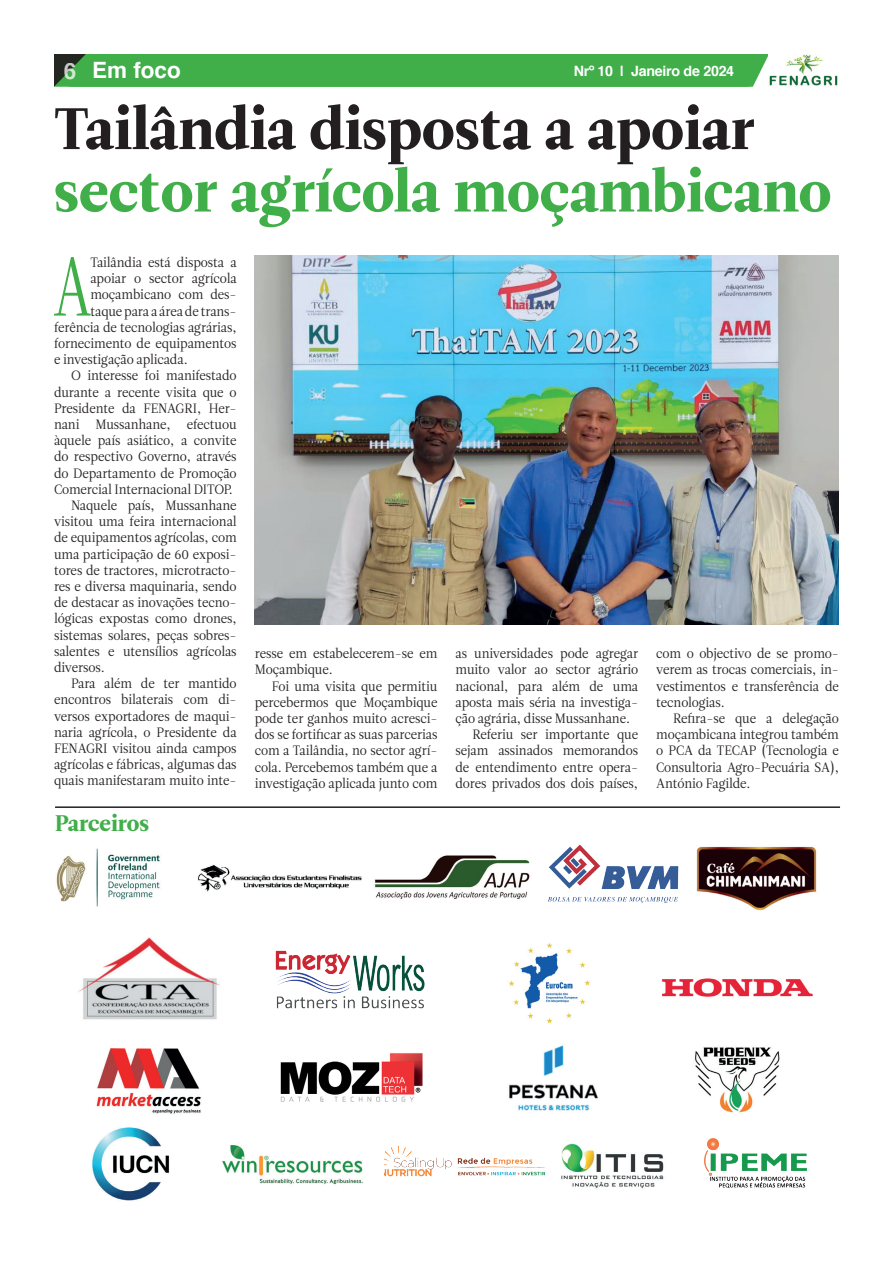
<style>
.page{position:relative;width:893px;height:1263px;background:#fff}
.page>*{position:absolute;margin:0;border:0;box-sizing:border-box;transform-origin:0 0}
.t1{font:82.95px "Leitura Roman 1";color:#40ae49;scale:.65 1}
.t2{font:58.35px "Leitura Roman 4";color:#40ae49}
.t3{font:58.35px "Leitura Roman 4";color:#231f20}
.t4{font:22.5px "Leitura Roman 4";color:#40ae49}
.t5{font:700 22.5px "Helvetica";color:#fff}
.t6{font:700 14.25px "Helvetica";letter-spacing:-.02em;color:#fff}
.t7{font:13.5px/16.2px "Leitura Roman 1";letter-spacing:-.01em;color:#231f20;text-align:justify;scale:.94 1}
</style>
<div class="page">
<div style="left:54px;top:54px;width:714px;height:33px;background:#40ae49"></div>
<img style="left:769px;top:54px;width:69px;height:32px">
<img style="left:255px;top:256px;width:584px;height:368px">
<hr style="left:55px;top:806px;width:785px;height:2px;background:#231f20">
<img style="left:56px;top:848px;width:104px;height:59px">
<img style="left:198px;top:855px;width:332px;height:44px">
<img style="left:548px;top:844px;width:131px;height:59px">
<img style="left:696px;top:846px;width:121px;height:65px">
<img style="left:78px;top:937px;width:142px;height:83px">
<img style="left:275px;top:950px;width:150px;height:59px">
<img style="left:508px;top:943px;width:82px;height:81px">
<img style="left:662px;top:978px;width:151px;height:19px">
<img style="left:561px;top:1143px;width:103px;height:46px">
<img style="left:96px;top:1048px;width:105px;height:66px">
<img style="left:280px;top:1053px;width:143px;height:49px">
<img style="left:509px;top:1045px;width:90px;height:66px">
<img style="left:695px;top:1047px;width:85px;height:66px">
<img style="left:384px;top:1146px;width:162px;height:31px">
<img style="left:92px;top:1127px;width:77px;height:74px">
<img style="left:222px;top:1145px;width:141px;height:40px">
<img style="left:704px;top:1138px;width:103px;height:50px">
<h3 class="t5" style="left:63px;top:52px;width:119px">6 Em foco</h3>
<p class="t6" style="left:574px;top:59px;width:162px">Nrº 10 | Janeiro de 2024</p>
<h2 class="t3" style="left:54px;top:94px;width:701px">Tailândia disposta a apoiar</h2>
<h2 class="t2" style="left:54px;top:157px;width:779px">sector agrícola moçambicano</h2>
<h1 class="t1" style="left:53px;top:238px;width:60px">A</h1>
<p class="t7" style="left:90px;top:254px;width:157px">Tailândia está disposta a</p>
<p class="t7" style="left:90px;top:271px;width:157px">apoiar o sector agrícola</p>
<p class="t7" style="left:90px;top:287px;width:157px">moçambicano com des-</p>
<p class="t7" style="left:90px;top:303px;width:157px">taque para a área de trans-</p>
<p class="t7" style="left:54px;top:319px;width:196px">ferência de tecnologias agrárias,</p>
<p class="t7" style="left:54px;top:335px;width:196px">fornecimento de equipamentos</p>
<p class="t7" style="left:54px;top:352px;width:144px">e investigação aplicada.</p>
<p class="t7" style="left:71px;top:368px;width:178px">O interesse foi manifestado</p>
<p class="t7" style="left:54px;top:384px;width:196px">durante a recente visita que o</p>
<p class="t7" style="left:54px;top:400px;width:196px">Presidente da FENAGRI, Her-</p>
<p class="t7" style="left:54px;top:416px;width:196px">nani Mussanhane, efectuou</p>
<p class="t7" style="left:54px;top:433px;width:196px">àquele país asiático, a convite</p>
<p class="t7" style="left:54px;top:449px;width:196px">do respectivo Governo, através</p>
<p class="t7" style="left:54px;top:465px;width:196px">do Departamento de Promoção</p>
<p class="t7" style="left:54px;top:481px;width:192px">Comercial Internacional DITOP.</p>
<p class="t7" style="left:71px;top:497px;width:178px">Naquele país, Mussanhane</p>
<p class="t7" style="left:54px;top:514px;width:196px">visitou uma feira internacional</p>
<p class="t7" style="left:54px;top:530px;width:196px">de equipamentos agrícolas, com</p>
<p class="t7" style="left:54px;top:546px;width:196px">uma participação de 60 exposi-</p>
<p class="t7" style="left:54px;top:562px;width:196px">tores de tractores, microtracto-</p>
<p class="t7" style="left:54px;top:578px;width:196px">res e diversa maquinaria, sendo</p>
<p class="t7" style="left:54px;top:595px;width:196px">de destacar as inovações tecno-</p>
<p class="t7" style="left:54px;top:611px;width:196px">lógicas expostas como drones,</p>
<p class="t7" style="left:54px;top:627px;width:196px">sistemas solares, peças sobres-</p>
<p class="t7" style="left:54px;top:643px;width:196px">salentes e utensílios agrícolas</p>
<p class="t7" style="left:54px;top:659px;width:56px">diversos.</p>
<p class="t7" style="left:71px;top:676px;width:178px">Para além de ter mantido</p>
<p class="t7" style="left:54px;top:692px;width:196px">encontros bilaterais com di-</p>
<p class="t7" style="left:54px;top:708px;width:196px">versos exportadores de maqui-</p>
<p class="t7" style="left:54px;top:724px;width:196px">naria agrícola, o Presidente da</p>
<p class="t7" style="left:54px;top:740px;width:196px">FENAGRI visitou ainda campos</p>
<p class="t7" style="left:54px;top:757px;width:196px">agrícolas e fábricas, algumas das</p>
<p class="t7" style="left:54px;top:773px;width:196px">quais manifestaram muito inte-</p>
<p class="t7" style="left:255px;top:646px;width:196px">resse em estabelecerem-se em<br>Moçambique.</p>
<p class="t7" style="left:255px;top:678px;width:196px;text-indent:17px">Foi uma visita que permitiu percebermos que Moçambique pode ter ganhos muito acresci&shy;dos se fortificar as suas parcerias com a Tailândia, no sector agrí&shy;cola. Percebemos também que a investigação aplicada junto com</p>
<p class="t7" style="left:455px;top:646px;width:196px">as universidades pode agregar</p>
<p class="t7" style="left:455px;top:662px;width:196px">muito valor ao sector agrário</p>
<p class="t7" style="left:455px;top:678px;width:196px">nacional, para além de uma</p>
<p class="t7" style="left:455px;top:694px;width:196px">aposta mais séria na investiga-</p>
<p class="t7" style="left:455px;top:710px;width:187px">ção agrária, disse Mussanhane.</p>
<p class="t7" style="left:472px;top:727px;width:178px">Referiu ser importante que</p>
<p class="t7" style="left:455px;top:743px;width:196px">sejam assinados memorandos</p>
<p class="t7" style="left:455px;top:759px;width:196px">de entendimento entre opera-</p>
<p class="t7" style="left:455px;top:775px;width:196px">dores privados dos dois países,</p>
<p class="t7" style="left:656px;top:646px;width:196px">com o objectivo de se promo&shy;verem as trocas comerciais, in&shy;vestimentos e transferência de tecnologias.</p>
<p class="t7" style="left:656px;top:710px;width:196px;text-indent:17px">Refira-se que a delegação moçambicana integrou também o PCA da TECAP (Tecnologia e Consultoria Agro-Pecuária SA), António Fagilde.</p>
<h3 class="t4" style="left:55px;top:810px;width:96px">Parceiros</h3>
</div>
